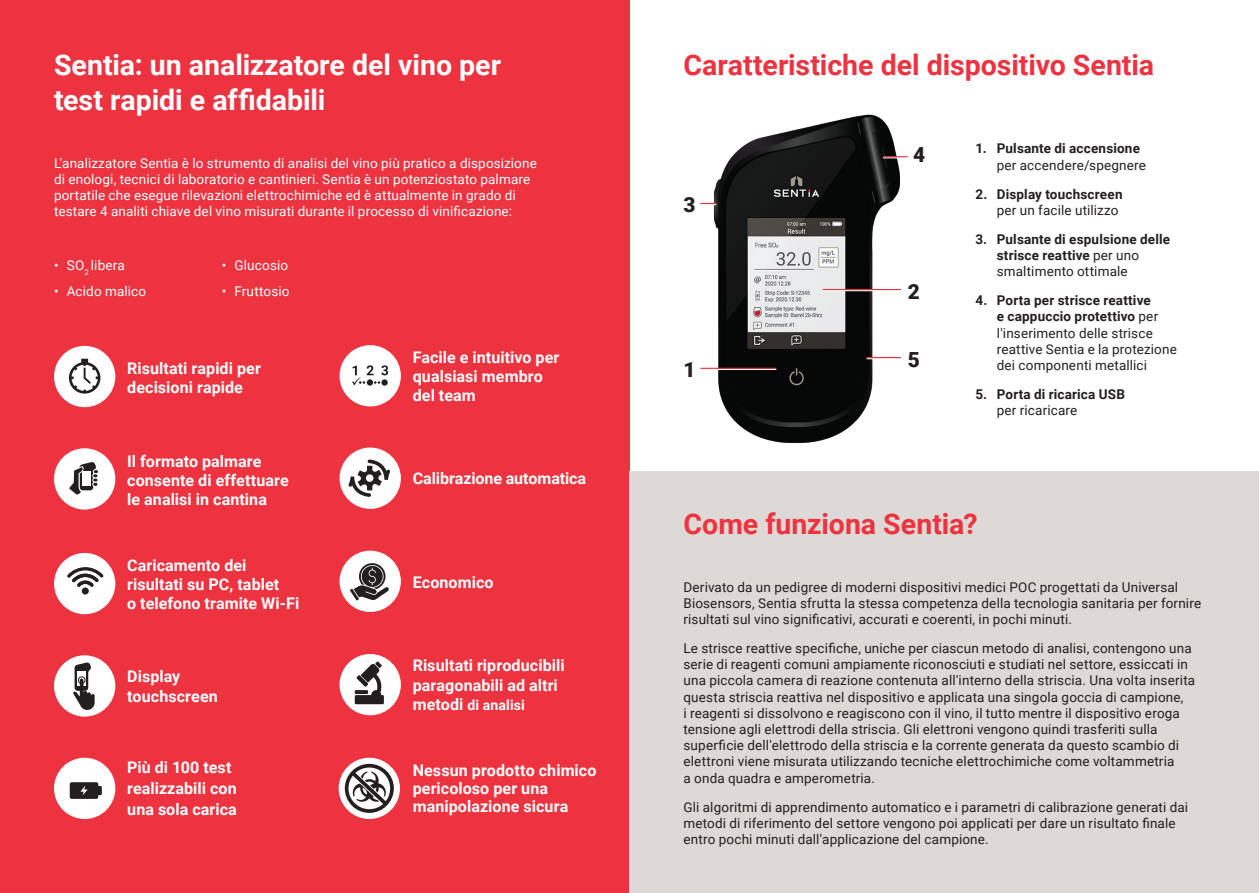
<style>
.page{position:relative;width:1259px;height:893px;background:#fff}
.page>*{position:absolute;margin:0;border:0;box-sizing:border-box;transform-origin:0 0}
.t1{font:700 28.5px "Roboto";color:#ee3340}
.t2{font:700 28.5px/34.2px "Roboto";color:#fff}
.t3{font:900 20.85px "Roboto";color:#231f20}
.t4{font:700 16.05px/19.2px "Roboto";letter-spacing:.005em;color:#fff}
.t5{font:700 14.1px "Roboto";letter-spacing:.01em;color:#fff}
.t6{font:13.5px/16.2px "Roboto";letter-spacing:.01em;color:#231f20}
.t7{font:13.5px/16.2px "Roboto";letter-spacing:.01em;color:#fff}
.t8{font:700 13.5px/16.2px "Roboto";letter-spacing:.01em;color:#231f20}
.s1{font-size:16.05px}
.s2{font-weight:400}
.s3{font-weight:700}
</style>
<div class="page">
<div style="left:0;top:0;width:629px;height:893px;background:#ee3340"></div>
<div style="left:54px;top:346px;width:61px;height:61px;background:#fff;border-radius:50%"></div>
<div style="left:54px;top:448px;width:61px;height:62px;background:#fff;border-radius:50%"></div>
<div style="left:54px;top:553px;width:61px;height:61px;background:#fff;border-radius:50%"></div>
<div style="left:54px;top:655px;width:61px;height:62px;background:#fff;border-radius:50%"></div>
<div style="left:54px;top:758px;width:61px;height:61px;background:#fff;border-radius:50%"></div>
<div style="left:339px;top:758px;width:61px;height:61px;background:#fff;border-radius:50%"></div>
<div style="left:339px;top:345px;width:62px;height:61px;background:#fff;border-radius:50%"></div>
<div style="left:339px;top:448px;width:62px;height:61px;background:#fff;border-radius:50%"></div>
<div style="left:339px;top:551px;width:62px;height:61px;background:#fff;border-radius:50%"></div>
<div style="left:339px;top:654px;width:62px;height:61px;background:#fff;border-radius:50%"></div>
<svg style="left:69px;top:462px;width:30px;height:33px"></svg>
<svg style="left:67px;top:567px;width:36px;height:20px"></svg>
<div style="left:82px;top:587px;width:7px;height:7px;background:#231f20;border-radius:50%"></div>
<svg style="left:68px;top:658px;width:31px;height:52px"></svg>
<div style="left:78px;top:676px;width:8px;height:8px;border:1px solid #231f20;border-radius:50%"></div>
<svg style="left:352px;top:365px;width:36px;height:20px"></svg>
<svg style="left:70px;top:782px;width:32px;height:17px"></svg>
<svg style="left:348px;top:459px;width:42px;height:38px"></svg>
<svg style="left:355px;top:661px;width:29px;height:43px"></svg>
<svg style="left:345px;top:764px;width:49px;height:49px"></svg>
<svg style="left:69px;top:359px;width:31px;height:35px"></svg>
<svg style="left:350px;top:563px;width:39px;height:38px"></svg>
<div style="left:629px;top:472px;width:630px;height:421px;background:#dcd9d6"></div>
<img style="left:709px;top:114px;width:190px;height:330px">
<hr style="left:700px;top:369px;width:76px;height:1px;background:#fff">
<hr style="left:822px;top:290px;width:79px;height:1px;background:#fff">
<hr style="left:866px;top:358px;width:35px;height:1px;background:#fff">
<hr style="left:700px;top:368px;width:76px;height:1px;background:#ee3340">
<svg style="left:883px;top:156px;width:24px;height:2px"></svg>
<svg style="left:700px;top:203px;width:16px;height:2px"></svg>
<hr style="left:822px;top:289px;width:79px;height:1px;background:#ee3340">
<hr style="left:866px;top:357px;width:35px;height:1px;background:#ee3340">
<p class="t2" style="left:54px;top:47px;width:449px">Sentia: un analizzatore del vino per test rapidi e affidabili</p>
<p class="t7" style="left:54px;top:154px;width:484px">L'analizzatore Sentia è lo strumento di analisi del vino più pratico a disposizione di enologi, tecnici di laboratorio e cantinieri. Sentia è un potenziostato palmare portatile che esegue rilevazioni elettrochimiche ed è attualmente in grado di testare 4 analiti chiave del vino misurati durante il processo di vinificazione:</p>
<p class="t7" style="left:54px;top:257px;width:72px">• SO<sub>2</sub> libera</p>
<p class="t7" style="left:54px;top:283px;width:94px">• Acido malico</p>
<p class="t7" style="left:222px;top:257px;width:68px">• Glucosio</p>
<p class="t7" style="left:222px;top:283px;width:69px">• Fruttosio</p>
<p class="t4" style="left:127px;top:358px;width:135px">Risultati rapidi per decisioni rapide</p>
<p class="t4" style="left:127px;top:451px;width:163px">Il formato palmare consente di effettuare le analisi in cantina</p>
<p class="t4" style="left:127px;top:555px;width:174px">Caricamento dei risultati su PC, tablet<br>o telefono tramite Wi-Fi</p>
<p class="t4" style="left:127px;top:666px;width:92px">Display touchscreen</p>
<p class="t4" style="left:127px;top:756px;width:111px;line-height:21px">Più di 100 test realizzabili con una sola carica</p>
<p class="t4" style="left:413px;top:347px;width:148px">Facile e intuitivo per qualsiasi membro del team</p>
<p class="t4" style="left:413px;top:468px;width:175px">Calibrazione automatica</p>
<p class="t4" style="left:413px;top:572px;width:82px">Economico</p>
<p class="t4" style="left:413px;top:655px;width:153px">Risultati riproducibili paragonabili ad altri</p>
<p class="t5" style="left:413px;top:695px;width:114px"><span class="s1">metodi</span> di analisi</p>
<p class="t4" style="left:413px;top:761px;width:185px;line-height:18px">Nessun prodotto chimico pericoloso per una manipolazione sicura</p>
<p class="t1" style="left:683px;top:45px;width:472px">Caratteristiche del dispositivo Sentia</p>
<p class="t3" style="left:683px;top:190px;width:14px">3</p>
<p class="t3" style="left:683px;top:355px;width:14px">1</p>
<p class="t3" style="left:913px;top:140px;width:14px">4</p>
<p class="t3" style="left:907px;top:277px;width:14px">2</p>
<p class="t3" style="left:907px;top:345px;width:14px">5</p>
<p class="t8" style="left:996px;top:140px;width:151px;text-indent:-21px">1. Pulsante di accensione <span class="s2">per accendere/spegnere</span></p>
<p class="t8" style="left:996px;top:185px;width:127px;text-indent:-21px">2. Display touchscreen <span class="s2">per un facile utilizzo</span></p>
<p class="t8" style="left:996px;top:230px;width:175px;text-indent:-21px">3. Pulsante di espulsione delle strisce reattive <span class="s2">per uno smaltimento ottimale</span></p>
<p class="t6" style="left:996px;top:292px;width:182px;text-indent:-21px"><span class="s3">4. Porta per strisce reattive<br>e cappuccio protettivo</span> per l'inserimento delle strisce reattive Sentia e la protezione dei componenti metallici</p>
<p class="t8" style="left:996px;top:385px;width:130px;text-indent:-21px">5. Porta di ricarica USB <span class="s2">per ricaricare</span></p>
<p class="t1" style="left:683px;top:504px;width:295px">Come funziona Sentia?</p>
<p class="t6" style="left:683px;top:578px;width:519px">Derivato da un pedigree di moderni dispositivi medici POC progettati da Universal<br>Biosensors, Sentia sfrutta la stessa competenza della tecnologia sanitaria per fornire risultati sul vino significativi, accurati e coerenti, in pochi minuti.</p>
<p class="t6" style="left:683px;top:640px;width:513px">Le strisce reattive specifiche, uniche per ciascun metodo di analisi, contengono una serie di reagenti comuni ampiamente riconosciuti e studiati nel settore, essiccati in una piccola camera di reazione contenuta all'interno della striscia. Una volta inserita questa striscia reattiva nel dispositivo e applicata una singola goccia di campione,<br>i reagenti si dissolvono e reagiscono con il vino, il tutto mentre il dispositivo eroga tensione agli elettrodi della striscia. Gli elettroni vengono quindi trasferiti sulla superficie dell'elettrodo della striscia e la corrente generata da questo scambio di elettroni viene misurata utilizzando tecniche elettrochimiche come voltammetria<br>a onda quadra e amperometria.</p>
<p class="t6" style="left:683px;top:798px;width:506px">Gli algoritmi di apprendimento automatico e i parametri di calibrazione generati dai metodi di riferimento del settore vengono poi applicati per dare un risultato finale entro pochi minuti dall'applicazione del campione.</p>
</div>
